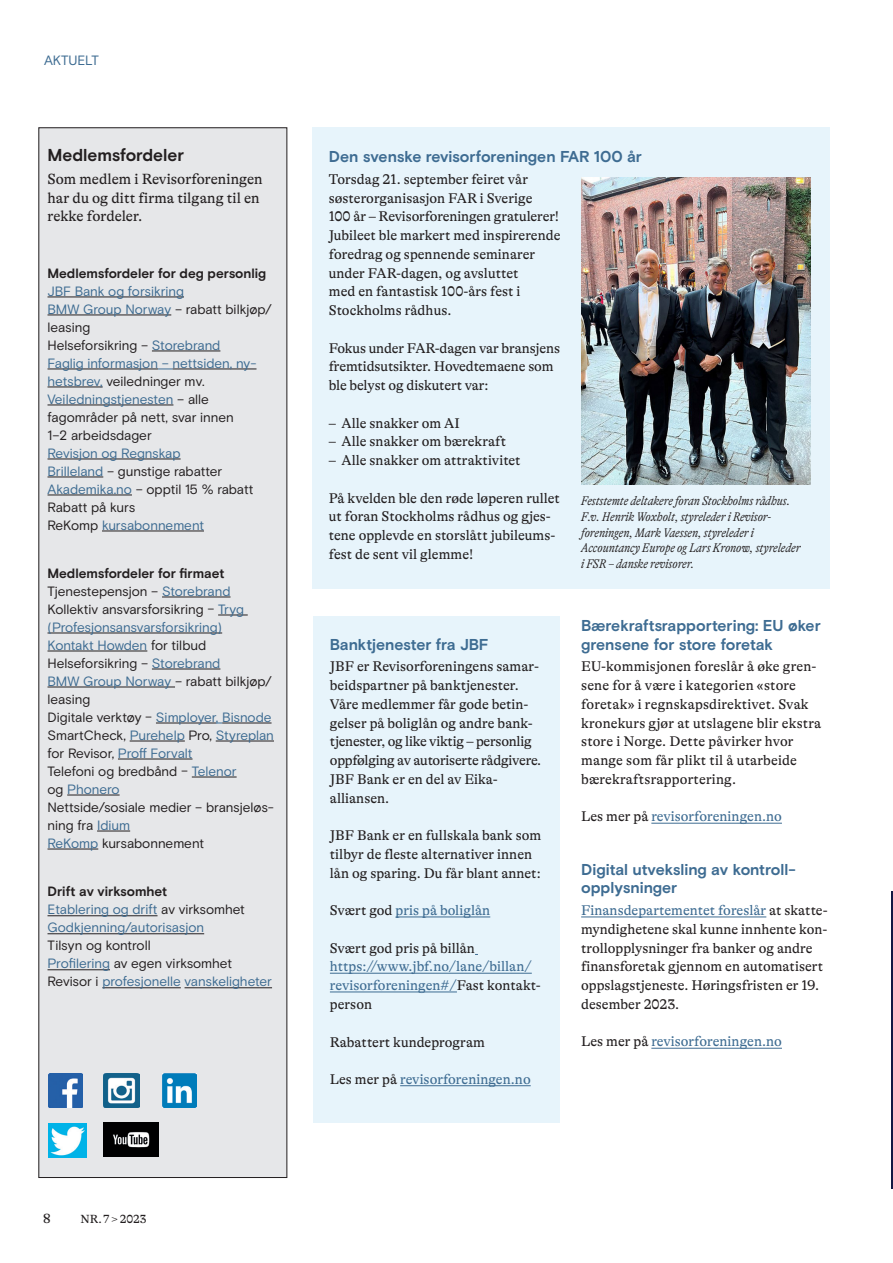
<style>
.page{position:relative;width:893px;height:1263px;background:#fff}
.page>*{position:absolute;margin:0;border:0;box-sizing:border-box;transform-origin:0 0}
.t1{font:700 17.25px "Basis Grotesque Pro";color:#231f20}
.t2{font:700 15.75px/18.8px "Basis Grotesque Pro";color:#3e6c92}
.t3{font:15px/18.8px "GT Alpina";color:#231f20}
.t4{font:14.25px/18.8px "GT Alpina";color:#231f20}
.t5{font:14.25px/18.8px "GT Alpina";color:#3e6c92}
.t6{font:13.5px/18px "Basis Grotesque Pro";letter-spacing:-.005em;color:#231f20}
.t7{font:13.5px/18px "Basis Grotesque Pro";letter-spacing:-.005em;color:#3e6c92}
.t8{font:700 13.5px "Basis Grotesque Pro";color:#231f20}
.t9{font:13.5px "GT Alpina";color:#231f20}
.t10{font:italic 300 condensed 12.75px/15.8px "GT Alpina";color:#231f20}
.t11{font:12px "GT Alpina";letter-spacing:-.005em;color:#231f20}
.s1{color:#231f20}
.s2{font-weight:700}
.s3{color:#3e6c92}
.s4{font-weight:700;color:#231f20}
</style>
<div class="page">
<div style="left:39px;top:128px;width:248px;height:1049px;background:#e6e7e9"></div>
<hr style="left:48px;top:297px;width:136px;height:1px;background:#231f20">
<hr style="left:48px;top:315px;width:123px;height:1px;background:#231f20">
<hr style="left:152px;top:351px;width:68px;height:1px;background:#231f20">
<hr style="left:48px;top:369px;width:110px;height:1px;background:#231f20">
<svg style="left:158px;top:369px;width:15px;height:1px"></svg>
<hr style="left:173px;top:369px;width:83px;height:1px;background:#231f20">
<hr style="left:48px;top:387px;width:55px;height:1px;background:#231f20">
<hr style="left:48px;top:405px;width:125px;height:1px;background:#231f20">
<hr style="left:48px;top:459px;width:133px;height:1px;background:#231f20">
<hr style="left:48px;top:477px;width:55px;height:1px;background:#231f20">
<hr style="left:48px;top:495px;width:84px;height:1px;background:#231f20">
<hr style="left:102px;top:531px;width:102px;height:1px;background:#231f20">
<hr style="left:162px;top:597px;width:69px;height:1px;background:#231f20">
<hr style="left:218px;top:615px;width:30px;height:1px;background:#231f20">
<hr style="left:48px;top:633px;width:174px;height:1px;background:#231f20">
<hr style="left:48px;top:651px;width:99px;height:1px;background:#231f20">
<hr style="left:152px;top:669px;width:68px;height:1px;background:#231f20">
<hr style="left:48px;top:687px;width:127px;height:1px;background:#231f20">
<hr style="left:156px;top:723px;width:60px;height:1px;background:#231f20">
<hr style="left:222px;top:723px;width:50px;height:1px;background:#231f20">
<hr style="left:130px;top:741px;width:55px;height:1px;background:#231f20">
<hr style="left:216px;top:741px;width:58px;height:1px;background:#231f20">
<hr style="left:118px;top:759px;width:75px;height:1px;background:#231f20">
<hr style="left:192px;top:777px;width:45px;height:1px;background:#231f20">
<hr style="left:67px;top:795px;width:53px;height:1px;background:#231f20">
<hr style="left:97px;top:831px;width:33px;height:1px;background:#231f20">
<hr style="left:48px;top:849px;width:50px;height:1px;background:#231f20">
<hr style="left:48px;top:915px;width:110px;height:1px;background:#231f20">
<hr style="left:48px;top:933px;width:156px;height:1px;background:#231f20">
<hr style="left:48px;top:969px;width:62px;height:1px;background:#231f20">
<hr style="left:102px;top:987px;width:79px;height:1px;background:#231f20">
<hr style="left:185px;top:987px;width:87px;height:1px;background:#231f20">
<img style="left:48px;top:1073px;width:34px;height:34px">
<img style="left:104px;top:1073px;width:35px;height:34px">
<img style="left:162px;top:1073px;width:34px;height:34px">
<img style="left:48px;top:1123px;width:39px;height:34px">
<img style="left:104px;top:1123px;width:55px;height:34px">
<hr style="left:892px;top:891px;width:1px;height:298px;background:#131944">
<hr style="left:651px;top:823px;width:131px;height:1px;background:#3e6c92">
<hr style="left:581px;top:916px;width:185px;height:1px;background:#3e6c92">
<hr style="left:651px;top:1048px;width:131px;height:1px;background:#3e6c92">
<div style="left:312px;top:127px;width:517px;height:462px;background:#e7f4fb"></div>
<img style="left:581px;top:178px;width:230px;height:306px">
<div style="left:313px;top:616px;width:247px;height:506px;background:#e7f4fb"></div>
<hr style="left:396px;top:916px;width:94px;height:1px;background:#3e6c92">
<hr style="left:330px;top:973px;width:202px;height:1px;background:#3e6c92">
<hr style="left:330px;top:991px;width:127px;height:1px;background:#3e6c92">
<hr style="left:400px;top:1085px;width:131px;height:1px;background:#3e6c92">
<p class="t7" style="left:44px;top:52px;width:56px">AKTUELT</p>
<p class="t1" style="left:48px;top:144px;width:138px">Medlemsfordeler</p>
<p class="t3" style="left:48px;top:170px;width:217px">Som medlem i Revisorforeningen har du og ditt firma tilgang til en rekke fordeler.</p>
<p class="t8" style="left:48px;top:265px;width:220px">Medlemsfordeler for deg personlig</p>
<p class="t7" style="left:48px;top:282px;width:226px">JBF Bank og forsikring<br>BMW Group Norway <span class="s1">– rabatt bilkjøp/ leasing<br>Helseforsikring –</span> Storebrand<br>Faglig informasjon – nettsiden, ny&shy;hetsbrev, <span class="s1">veiledninger mv.<br></span>Veiledningstjenesten <span class="s1">– alle fagområder på nett, svar innen<br>1–2 arbeidsdager</span></p>
<p class="t7" style="left:48px;top:444px;width:207px">Revisjon og Regnskap<br>Brilleland <span class="s1">– gunstige rabatter<br></span>Akademika.no <span class="s1">– opptil 15 % rabatt<br>Rabatt på kurs<br>ReKomp</span> kursabonnement</p>
<p class="t6" style="left:48px;top:564px;width:228px"><span class="s2">Medlemsfordeler for firmaet<br></span>Tjenestepensjon – <span class="s3">Storebrand<br></span>Kollektiv ansvarsforsikring − <span class="s3">Tryg (Profesjonsansvarsforsikring)<br>Kontakt Howden</span> for tilbud<br>Helseforsikring – <span class="s3">Storebrand<br>BMW Group Norway</span> – rabatt bilkjøp/ leasing<br>Digitale verktøy − <span class="s3">Simployer, Bisnode<br></span>SmartCheck, <span class="s3">Purehelp</span> Pro, <span class="s3">Styreplan </span>for Revisor, <span class="s3">Proff Forvalt<br></span>Telefoni og bredbånd − <span class="s3">Telenor<br></span>og <span class="s3">Phonero<br></span>Nettside/sosiale medier – bransjeløs&shy;ning fra <span class="s3">Idium<br>ReKomp</span> kursabonnement</p>
<p class="t7" style="left:48px;top:883px;width:199px"><span class="s4">Drift av virksomhet<br></span>Etablering og drift <span class="s1">av virksomhet<br></span>Godkjenning/autorisasjon</p>
<p class="t6" style="left:48px;top:937px;width:226px">Tilsyn og kontroll<br><span class="s3">Profilering</span> av egen virksomhet<br>Revisor i <span class="s3">profesjonelle vanskeligheter</span></p>
<p class="t9" style="left:43px;top:1210px;width:9px">8</p>
<p class="t11" style="left:81px;top:1212px;width:67px">NR. 7 &gt; 2023</p>
<p class="t2" style="left:329px;top:148px;width:315px">Den svenske revisorforeningen FAR 100 år</p>
<p class="t4" style="left:329px;top:170px;width:233px">Torsdag 21. september feiret vår søsterorganisasjon FAR i Sverige<br>100 år – Revisorforeningen gratulerer!<br>Jubileet ble markert med inspirerende foredrag og spennende seminarer under FAR-dagen, og avsluttet<br>med en fantastisk 100-års fest i<br>Stockholms rådhus.</p>
<p class="t4" style="left:329px;top:339px;width:233px">Fokus under FAR-dagen var bransjens fremtidsutsikter. Hovedtemaene som ble belyst og diskutert var:</p>
<p class="t4" style="left:329px;top:414px;width:132px">– Alle snakker om AI</p>
<p class="t4" style="left:329px;top:432px;width:179px">– Alle snakker om bærekraft</p>
<p class="t4" style="left:329px;top:451px;width:193px">– Alle snakker om attraktivitet</p>
<p class="t4" style="left:329px;top:489px;width:233px">På kvelden ble den røde løperen rullet ut foran Stockholms rådhus og gjes&shy;tene opplevde en storslått jubileums&shy;fest de sent vil glemme!</p>
<p class="t10" style="left:581px;top:493px;width:221px">Feststemte deltakere foran Stockholms rådhus.<br>F.v. Henrik Woxholt, styreleder i Revisor&shy;foreningen, Mark Vaessen, styreleder i Accountancy Europe og Lars Kronow, styreleder i FSR – danske revisorer.</p>
<p class="t2" style="left:330px;top:635px;width:160px">Banktjenester fra JBF</p>
<p class="t4" style="left:330px;top:657px;width:213px">JBF er Revisorforeningens samar&shy;beidspartner på banktjenester.<br>Våre medlemmer får gode betin&shy;gelser på boliglån og andre bank&shy;tjenester, og like viktig – personlig oppfølging av autoriserte rådgivere.<br>JBF Bank er en del av Eika&shy;alliansen.</p>
<p class="t4" style="left:330px;top:826px;width:213px">JBF Bank er en fullskala bank som tilbyr de fleste alternativer innen lån og sparing. Du får blant annet:</p>
<p class="t5" style="left:330px;top:901px;width:162px"><span class="s1">Svært god</span> pris på boliglån</p>
<p class="t4" style="left:330px;top:939px;width:147px">Svært god pris på billån</p>
<p class="t5" style="left:330px;top:957px;width:213px">https://www.jbf.no/lane/billan/ revisorforeningen#/<span class="s1">Fast kontakt&shy;person</span></p>
<p class="t4" style="left:330px;top:1032px;width:157px">Rabattert kundeprogram</p>
<p class="t5" style="left:330px;top:1070px;width:202px"><span class="s1">Les mer på</span> revisorforeningen.no</p>
<p class="t2" style="left:581px;top:617px;width:241px">Bærekraftsrapportering: EU øker grensene for store foretak</p>
<p class="t4" style="left:581px;top:657px;width:242px">EU-kommisjonen foreslår å øke gren&shy;sene for å være i kategorien «store foretak» i regnskapsdirektivet. Svak kronekurs gjør at utslagene blir ekstra store i Norge. Dette påvirker hvor mange som får plikt til å utarbeide bærekraftsrapportering.</p>
<p class="t5" style="left:581px;top:807px;width:202px"><span class="s1">Les mer på</span> revisorforeningen.no</p>
<p class="t2" style="left:581px;top:860px;width:215px">Digital utveksling av kontroll&shy;opplysninger</p>
<p class="t4" style="left:581px;top:901px;width:248px"><span class="s3">Finansdepartementet foreslår</span> at skatte&shy;myndighetene skal kunne innhente kon&shy;trollopplysninger fra banker og andre finansforetak gjennom en automatisert oppslagstjeneste. Høringsfristen er 19. desember 2023.</p>
<p class="t5" style="left:581px;top:1032px;width:202px"><span class="s1">Les mer på</span> revisorforeningen.no</p>
</div>
